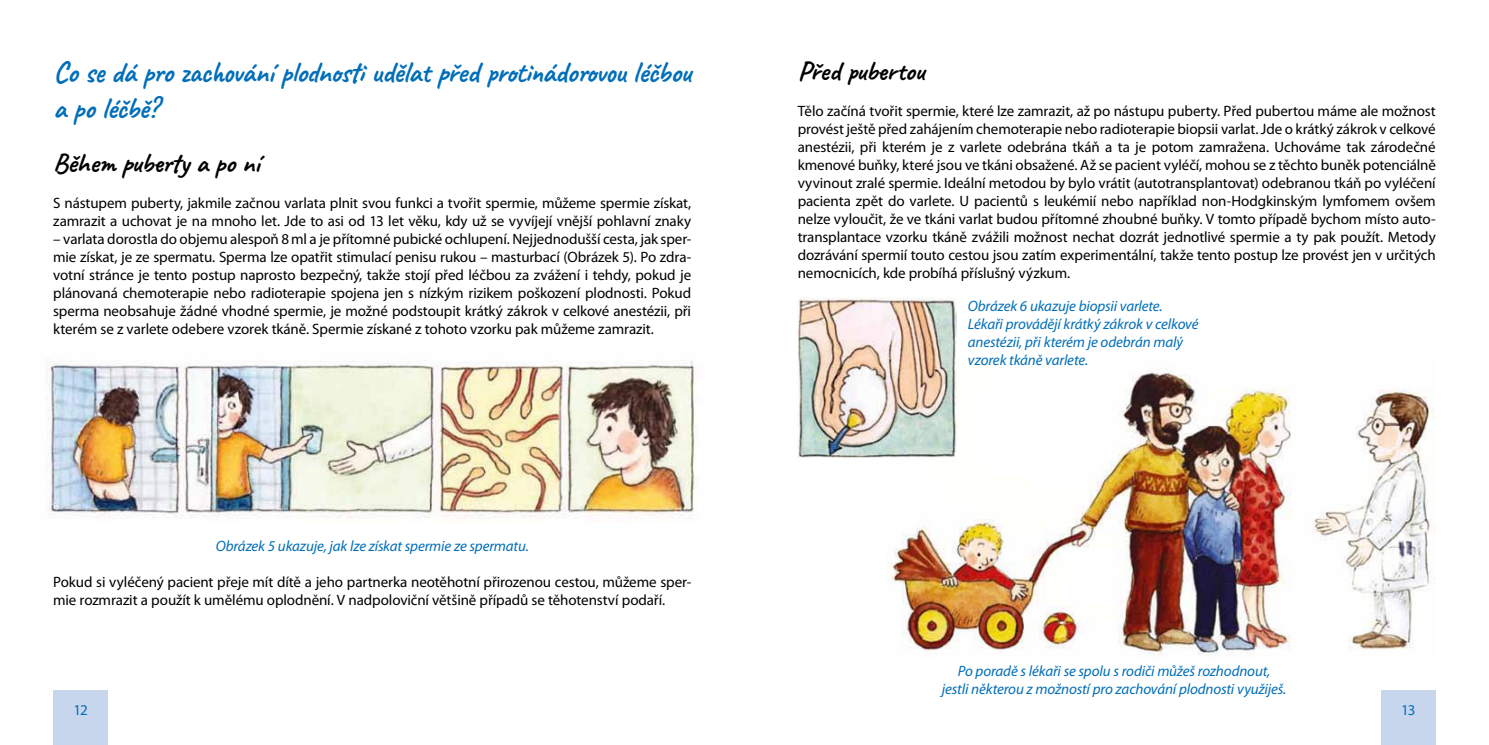
<style>
.page{position:relative;width:1489px;height:745px;background:#fff}
.page>*{position:absolute;margin:0;border:0;box-sizing:border-box;transform-origin:0 0}
.t1{font:700 30px/36px "Caveat";letter-spacing:-.015em;color:#006eb9}
.t2{font:700 27.5px "Caveat";letter-spacing:-.01em;color:#000}
.t3{font:15px/18px "Myriad Pro";letter-spacing:-.01em;color:#000}
.t4{font:italic 15px/18px "Myriad Pro";letter-spacing:-.01em;color:#006eb9;text-align:center}
.t5{font:15px "Myriad Pro";color:#006eb9}
</style>
<div class="page">
<div style="left:53px;top:689px;width:55px;height:55px;background:#c7d5ed"></div>
<div style="left:1380px;top:689px;width:55px;height:55px;background:#c7d5ed"></div>
<img style="left:46px;top:360px;width:649px;height:159px">
<img style="left:887px;top:369px;width:547px;height:289px">
<img style="left:797px;top:297px;width:159px;height:160px">
<h1 class="t1" style="left:53px;top:54px;width:639px">Co se dá pro zachování plodnosti udělat před protinádorovou léčbou a po léčbě?</h1>
<h2 class="t2" style="left:53px;top:146px;width:208px">Během puberty a po ní</h2>
<p class="t3" style="left:53px;top:194px;width:639px">S nástupem puberty, jakmile začnou varlata plnit svou funkci a tvořit spermie, můžeme spermie získat, zamrazit a uchovat je na mnoho let. Jde to asi od 13 let věku, kdy už se vyvíjejí vnější pohlavní znaky</p>
<p class="t3" style="left:53px;top:230px;width:639px;text-align:justify">– varlata dorostla do objemu alespoň 8ml a je přítomné pubické ochlupení. Nejjednodušší cesta, jak sper&shy;mie získat, je ze spermatu. Sperma lze opatřit stimulací penisu rukou – masturbací (Obrázek 5). Po zdra&shy;votní stránce je tento postup naprosto bezpečný, takže stojí před léčbou za zvážení i tehdy, pokud je plánovaná chemoterapie nebo radioterapie spojena jen s nízkým rizikem poškození plodnosti. Pokud sperma neobsahuje žádné vhodné spermie, je možné podstoupit krátký zákrok v celkové anestézii, při kterém se z varlete odebere vzorek tkáně. Spermie získané z tohoto vzorku pak můžeme zamrazit.</p>
<p class="t4" style="left:216px;top:536px;width:315px">Obrázek 5 ukazuje, jak lze získat spermie ze spermatu.</p>
<p class="t3" style="left:53px;top:572px;width:639px">Pokud si vyléčený pacient přeje mít dítě a jeho partnerka neotěhotní přirozenou cestou, můžeme sper&shy;mie rozmrazit a použít k umělému oplodnění. V nadpoloviční většině případů se těhotenství podaří.</p>
<h2 class="t2" style="left:797px;top:53px;width:128px">Před pubertou</h2>
<p class="t3" style="left:797px;top:101px;width:639px;text-align:justify">Tělo začíná tvořit spermie, které lze zamrazit, až po nástupu puberty. Před pubertou máme ale možnost provést ještě před zahájením chemoterapie nebo radioterapie biopsii varlat. Jde o krátký zákrok v celkové anestézii, při kterém je z varlete odebrána tkáň a ta je potom zamražena. Uchováme tak zárodečné kmenové buňky, které jsou ve tkáni obsažené. Až se pacient vyléčí, mohou se z těchto buněk potenciálně vyvinout zralé spermie. Ideální metodou by bylo vrátit (autotransplantovat) odebranou tkáň po vyléčení pacienta zpět do varlete. U pacientů s leukémií nebo například non-Hodgkinským lymfomem ovšem nelze vyloučit, že ve tkáni varlat budou přítomné zhoubné buňky. V tomto případě bychom místo auto&shy;transplantace vzorku tkáně zvážili možnost nechat dozrát jednotlivé spermie a ty pak použít. Metody dozrávání spermií touto cestou jsou zatím experimentální, takže tento postup lze provést jen v určitých nemocnicích, kde probíhá příslušný výzkum.</p>
<p class="t4" style="left:967px;top:296px;width:232px;text-align:left">Obrázek 6 ukazuje biopsii varlete.<br>Lékaři provádějí krátký zákrok v celkové anestézii, při kterém je odebrán malý vzorek tkáně varlete.</p>
<p class="t4" style="left:941px;top:661px;width:346px">Po poradě s lékaři se spolu s rodiči můžeš rozhodnout,<br>jestli některou z možností pro zachování plodnosti využiješ.</p>
<p class="t5" style="left:74px;top:699px;width:16px">12</p>
<p class="t5" style="left:1400px;top:699px;width:16px">13</p>
</div>
